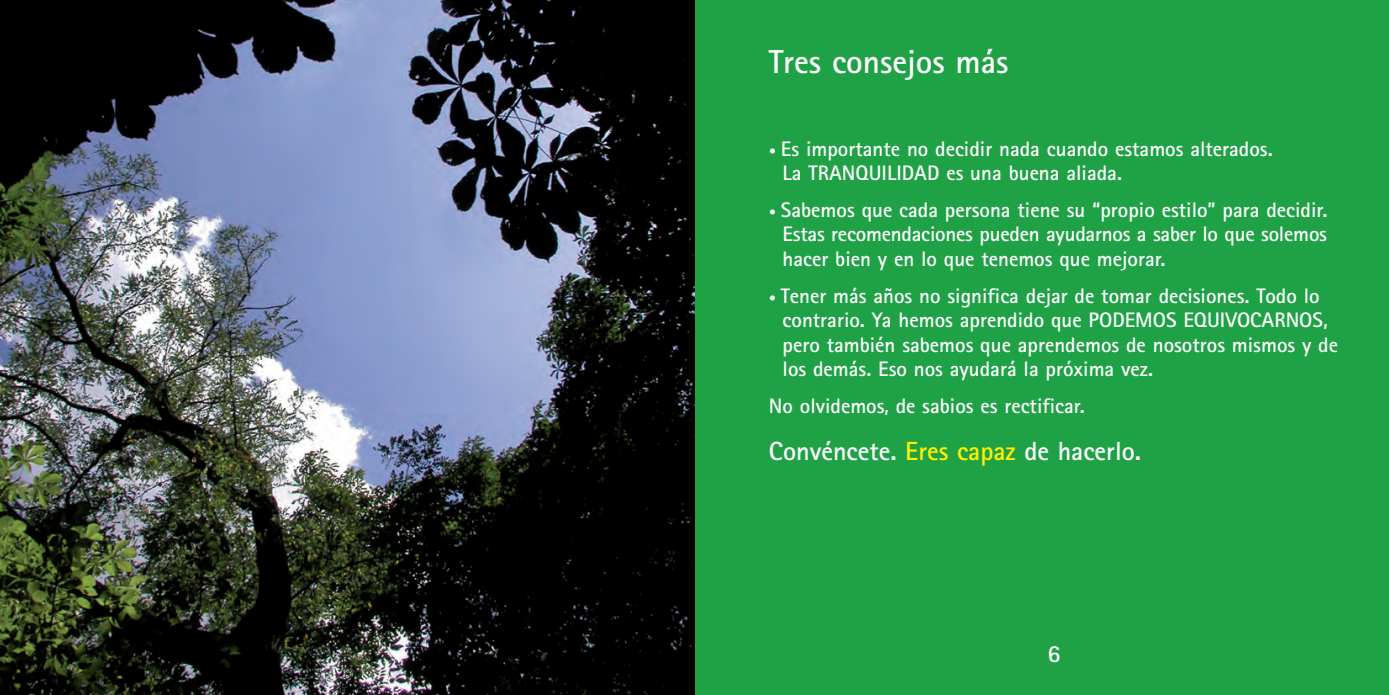
<style>
.page{position:relative;width:1389px;height:695px;background:#fff}
.page>*{position:absolute;margin:0;border:0;box-sizing:border-box;transform-origin:0 0}
.t1{font:700 33.25px "Rotis Sans Serif";color:#fff}
.t2{font:700 26.25px "Rotis Sans Serif";color:#fff}
.t3{font:700 24.5px "Rotis Sans Serif";color:#fff}
.t4{font:700 21px/24.5px "Rotis Sans Serif";color:#fff}
.s1{font-size:14px}
.s2{color:#fff101}
</style>
<div class="page">
<div style="left:682px;top:0;width:707px;height:694px;background:#1fa245"></div>
<img style="left:0;top:0;width:694px;height:694px">
<h1 class="t1" style="left:769px;top:50px;width:241px">Tres consejos más</h1>
<p class="t4" style="left:783px;top:138px;width:492px;text-indent:-14px"><span class="s1">•</span> Es importante no decidir nada cuando estamos alterados.<br>La TRANQUILIDAD es una buena aliada.</p>
<p class="t4" style="left:783px;top:199px;width:546px;text-align:justify;text-indent:-14px"><span class="s1">•</span> Sabemos que cada persona tiene su “propio estilo” para decidir.<br>Estas recomendaciones pueden ayudarnos a saber lo que solemos hacer bien y en lo que tenemos que mejorar.</p>
<p class="t4" style="left:783px;top:285px;width:557px;text-indent:-14px"><span class="s1">•</span> Tener más años no significa dejar de tomar decisiones. Todo lo contrario. Ya hemos aprendido que PODEMOS EQUIVOCARNOS, pero también sabemos que aprendemos de nosotros mismos y de los demás. Eso nos ayudará la próxima vez.</p>
<p class="t4" style="left:769px;top:395px;width:317px">No olvidemos, de sabios es rectificar.</p>
<p class="t2" style="left:769px;top:442px;width:374px">Convéncete. <span class="s2">Eres capaz</span> de hacerlo.</p>
<p class="t3" style="left:1048px;top:645px;width:15px">6</p>
</div>
